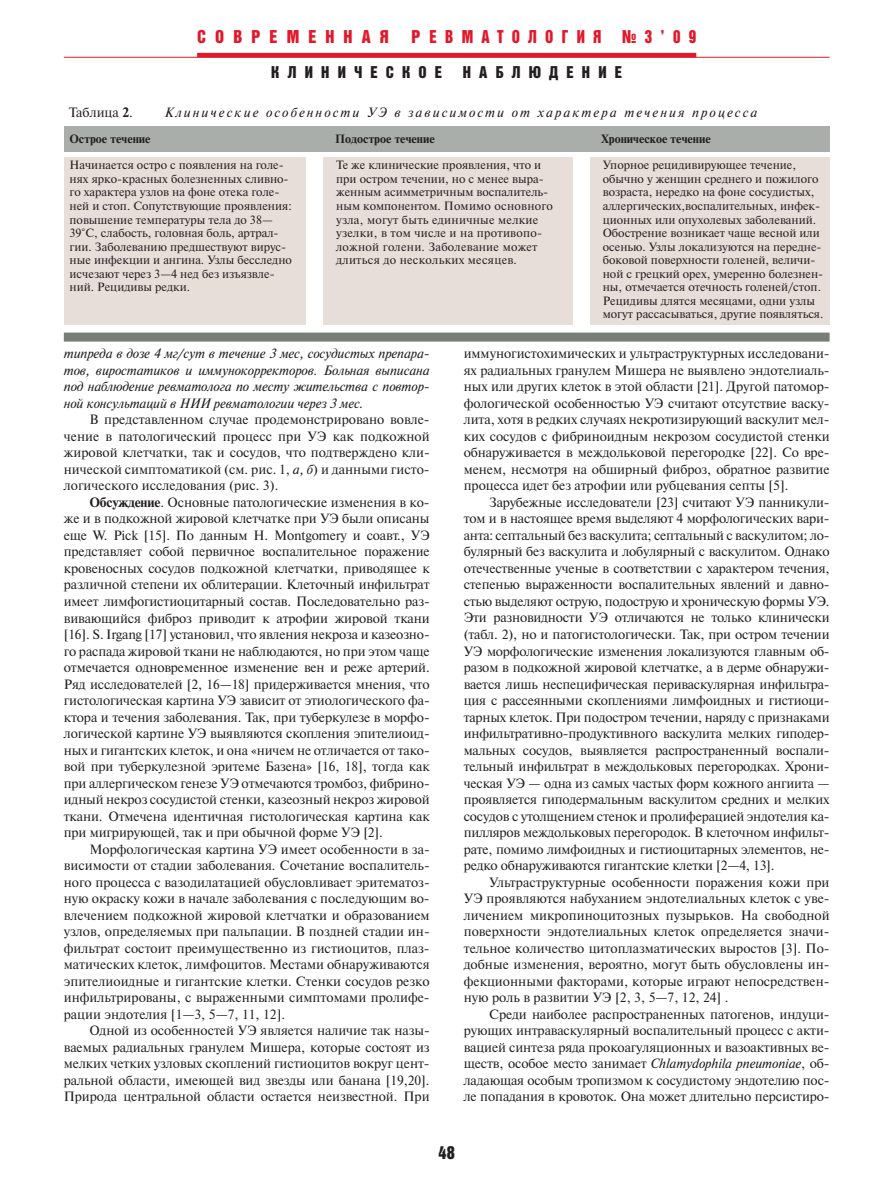
<style>
.page{position:relative;width:893px;height:1190px;background:#fff}
.page>*{position:absolute;margin:0;border:0;box-sizing:border-box;transform-origin:0 0}
.t1{font:18px "Bastion Kontrast";letter-spacing:.505em;color:#e1192b}
.t2{font:18px "Bastion Kontrast";color:#231f20}
.t3{font:16.5px "Bastion Kontrast";letter-spacing:.495em;color:#231f20}
.t4{font:13.5px/16.5px "Newton C";letter-spacing:-.005em;color:#231f20;text-align:justify}
.t5{font:italic 13.5px/16.5px "Newton C";letter-spacing:.15em;color:#231f20;text-align:justify}
.t6{font:12px/13.5px "Newton C";color:#231f20}
.t7{font:12px/13.5px "Newton C";letter-spacing:.02em;color:#231f20}
.t8{font:700 12px "Newton C";color:#231f20}
.s1{font-weight:700}
.s2{font-style:italic}
</style>
<div class="page">
<hr style="left:64px;top:57px;width:765px;height:1px;background:#e1192b">
<hr style="left:197px;top:53px;width:499px;height:4px;background:#e1192b">
<div style="left:64px;top:126px;width:765px;height:26px;background:#a9aeaa"></div>
<div style="left:323px;top:157px;width:249px;height:168px;background:#e7ddd9"></div>
<div style="left:590px;top:157px;width:239px;height:168px;background:#e7ddd9"></div>
<div style="left:64px;top:157px;width:241px;height:168px;background:#e7ddd9"></div>
<div style="left:64px;top:332px;width:765px;height:9px;background:#777e78"></div>
<h1 class="t1" style="left:197px;top:30px;width:193px">СОВPEМЕННАЯ</h1>
<h1 class="t1" style="left:411px;top:30px;width:286px">РЕВМАТОЛОГИЯ №3’09</h1>
<p class="t3" style="left:271px;top:66px;width:352px">КЛИНИЧЕСКОЕ НАБЛЮДЕНИЕ</p>
<p class="t4" style="left:69px;top:106px;width:66px">Таблица <span class="s1">2</span>.</p>
<p class="t5" style="left:164px;top:106px;width:594px">Клинические особенности УЭ в зависимости от характера течения процесса</p>
<p class="t8" style="left:70px;top:134px;width:83px">Острое течение</p>
<p class="t8" style="left:335px;top:134px;width:101px">Подострое течение</p>
<p class="t8" style="left:601px;top:134px;width:111px">Хроническое течение</p>
<p class="t6" style="left:70px;top:160px;width:224px">Начинается остро с появления на голе&shy;нях ярко-красных болезненных сливно&shy;го характера узлов на фоне отека голе&shy;ней и стоп. Сопутствующие проявления: повышение температуры тела до 38— 39°С, слабость, головная боль, артрал&shy;гии. Заболеванию предшествуют вирус&shy;ные инфекции и ангина. Узлы бесследно исчезают через 3—4 нед без изъязвле&shy;ний. Рецидивы редки.</p>
<p class="t7" style="left:336px;top:160px;width:218px">Те же клинические проявления, что и при остром течении, но с менее выра&shy;женным асимметричным воспалитель&shy;ным компонентом. Помимо основного узла, могут быть единичные мелкие узелки, в том числе и на противопо&shy;ложной голени. Заболевание может длиться до нескольких месяцев.</p>
<p class="t6" style="left:602px;top:160px;width:222px">Упорное рецидивирующее течение, обычно у женщин среднего и пожилого возраста, нередко на фоне сосудистых, аллергических,воспалительных, инфек&shy;ционных или опухолевых заболеваний.<br>Обострение возникает чаще весной или осенью. Узлы локализуются на передне&shy;боковой поверхности голеней, величи&shy;ной с грецкий орех, умеренно болезнен&shy;ны, отмечается отечность голеней/стоп.<br>Рецидивы длятся месяцами, одни узлы могут рассасываться, другие появляться.</p>
<p class="t5" style="left:64px;top:347px;width:367px">типреда в дозе 4 мг/сут в течение 3 мес, сосудистых препара&shy;тов, виростатиков и иммунокорректоров. Больная выписана под наблюдение ревматолога по месту жительства с повтор&shy;ной консультаций в НИИ ревматологии через 3 мес.</p>
<p class="t4" style="left:64px;top:413px;width:367px;text-indent:26px">В представленном случае продемонстрировано вовле&shy;чение в патологический процесс при УЭ как подкожной жировой клетчатки, так и сосудов, что подтверждено кли&shy;нической симптоматикой (см. рис. 1, <span class="s2">а, б</span>) и данными гисто&shy;логического исследования (рис. 3).</p>
<p class="t4" style="left:64px;top:495px;width:367px;text-indent:26px"><span class="s1">Обсуждение</span>. Основные патологические изменения в ко&shy;же и в подкожной жировой клетчатке при УЭ были описаны еще W. Pick [15]. По данным Н. Montgomery и соавт., УЭ представляет собой первичное воспалительное поражение кровеносных сосудов подкожной клетчатки, приводящее к различной степени их облитерации. Клеточный инфильтрат имеет лимфогистиоцитарный состав. Последовательно раз&shy;вивающийся фиброз приводит к атрофии жировой ткани [16]. S. Irgang [17] установил, что явления некроза и казеозно&shy;го распада жировой ткани не наблюдаются, но при этом чаще отмечается одновременное изменение вен и реже артерий.<br>Ряд исследователей [2, 16—18] придерживается мнения, что гистологическая картина УЭ зависит от этиологического фа&shy;ктора и течения заболевания. Так, при туберкулезе в морфо&shy;логической картине УЭ выявляются скопления эпителиоид&shy;ных и гигантских клеток, и она «ничем не отличается от тако&shy;вой при туберкулезной эритеме Базена» [16, 18], тогда как при аллергическом генезе УЭ отмечаются тромбоз, фибрино&shy;идный некроз сосудистой стенки, казеозный некроз жировой ткани. Отмечена идентичная гистологическая картина как при мигрирующей, так и при обычной форме УЭ [2].</p>
<p class="t4" style="left:64px;top:842px;width:367px;text-indent:26px">Морфологическая картина УЭ имеет особенности в за&shy;висимости от стадии заболевания. Сочетание воспалитель&shy;ного процесса с вазодилатацией обусловливает эритематоз&shy;ную окраску кожи в начале заболевания с последующим во&shy;влечением подкожной жировой клетчатки и образованием узлов, определяемых при пальпации. В поздней стадии ин&shy;фильтрат состоит преимущественно из гистиоцитов, плаз&shy;матических клеток, лимфоцитов. Местами обнаруживаются эпителиоидные и гигантские клетки. Стенки сосудов резко инфильтрированы, с выраженными симптомами пролифе&shy;рации эндотелия [1—3, 5—7, 11, 12].</p>
<p class="t4" style="left:64px;top:1023px;width:367px;text-indent:26px">Одной из особенностей УЭ является наличие так назы&shy;ваемых радиальных гранулем Мишера, которые состоят из мелких четких узловых скоплений гистиоцитов вокруг цент&shy;ральной области, имеющей вид звезды или банана [19,20].<br>Природа центральной области остается неизвестной. При</p>
<p class="t4" style="left:463px;top:347px;width:367px">иммуногистохимических и ультраструктурных исследовани&shy;ях радиальных гранулем Мишера не выявлено эндотелиаль&shy;ных или других клеток в этой области [21]. Другой патомор&shy;фологической особенностью УЭ считают отсутствие васку&shy;лита, хотя в редких случаях некротизирующий васкулит мел&shy;ких сосудов с фибриноидным некрозом сосудистой стенки обнаруживается в междольковой перегородке [22]. Со вре&shy;менем, несмотря на обширный фиброз, обратное развитие процесса идет без атрофии или рубцевания септы [5].</p>
<p class="t4" style="left:463px;top:495px;width:367px;text-indent:26px">Зарубежные исследователи [23] считают УЭ панникули&shy;том и в настоящее время выделяют 4 морфологических вари&shy;анта: септальный без васкулита; септальный с васкулитом; ло&shy;булярный без васкулита и лобулярный с васкулитом. Однако отечественные ученые в соответствии с характером течения, степенью выраженности воспалительных явлений и давно&shy;стью выделяют острую, подострую и хроническую формы УЭ.<br>Эти разновидности УЭ отличаются не только клинически (табл. 2), но и патогистологически. Так, при остром течении УЭ морфологические изменения локализуются главным об&shy;разом в подкожной жировой клетчатке, а в дерме обнаружи&shy;вается лишь неспецифическая периваскулярная инфильтра&shy;ция с рассеянными скоплениями лимфоидных и гистиоци&shy;тарных клеток. При подостром течении, наряду с признаками инфильтративно-продуктивного васкулита мелких гиподер&shy;мальных сосудов, выявляется распространенный воспали&shy;тельный инфильтрат в междольковых перегородках. Хрони&shy;ческая УЭ — одна из самых частых форм кожного ангиита — проявляется гиподермальным васкулитом средних и мелких сосудов с утолщением стенок и пролиферацией эндотелия ка&shy;пилляров междольковых перегородок. В клеточном инфильт&shy;рате, помимо лимфоидных и гистиоцитарных элементов, не&shy;редко обнаруживаются гигантские клетки [2—4, 13].</p>
<p class="t4" style="left:463px;top:875px;width:367px;text-indent:26px">Ультраструктурные особенности поражения кожи при УЭ проявляются набуханием эндотелиальных клеток с уве&shy;личением микропиноцитозных пузырьков. На свободной поверхности эндотелиальных клеток определяется значи&shy;тельное количество цитоплазматических выростов [3]. По&shy;добные изменения, вероятно, могут быть обусловлены ин&shy;фекционными факторами, которые играют непосредствен&shy;ную роль в развитии УЭ [2, 3, 5—7, 12, 24] .</p>
<p class="t4" style="left:463px;top:1007px;width:367px;text-indent:26px">Среди наиболее распространенных патогенов, индуци&shy;рующих интраваскулярный воспалительный процесс с акти&shy;вацией синтеза ряда прокоагуляционных и вазоактивных ве&shy;ществ, особое место занимает <span class="s2">Chlamydоphila pneumoniae</span>, об&shy;ладающая особым тропизмом к сосудистому эндотелию пос&shy;ле попадания в кровоток. Она может длительно персистиро-</p>
<h1 class="t2" style="left:438px;top:1145px;width:18px">48</h1>
</div>
